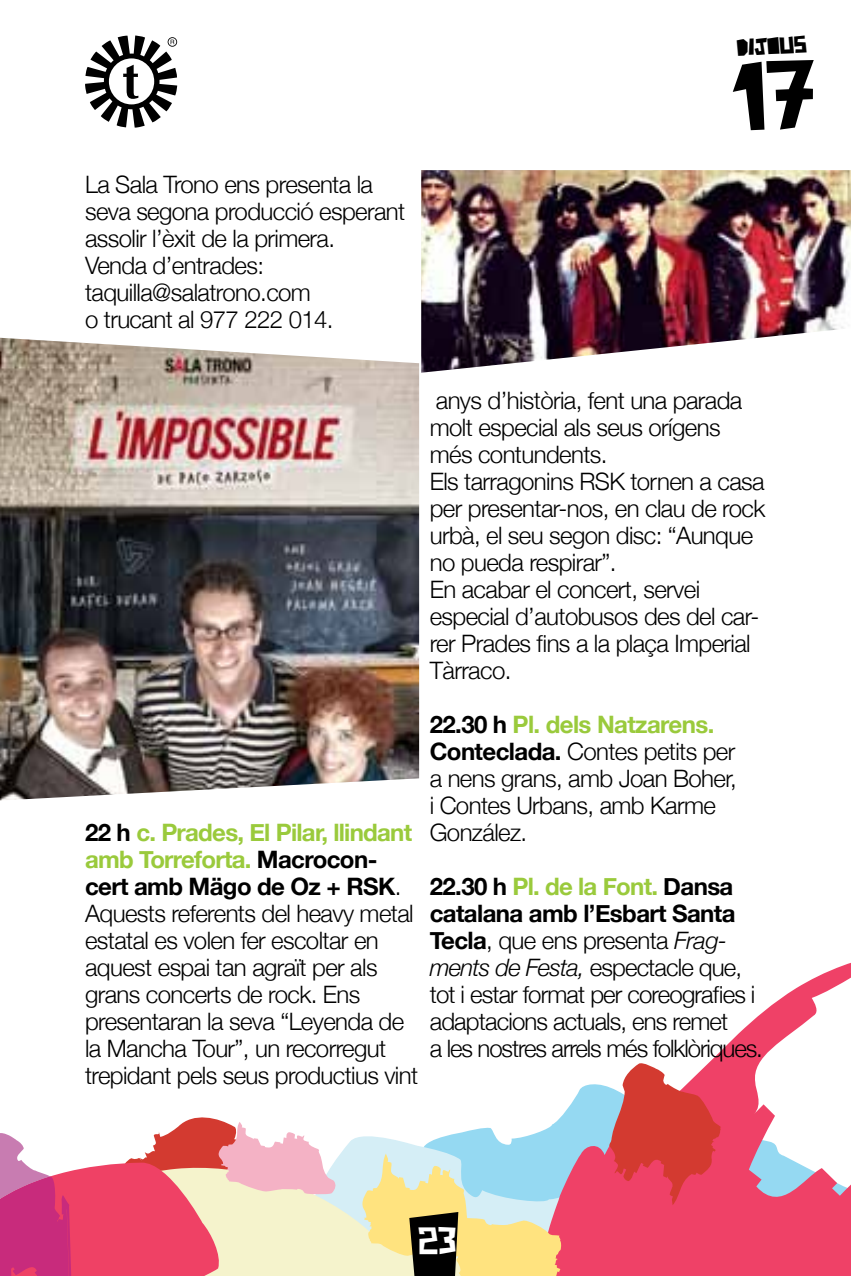
<style>
.page{position:relative;width:851px;height:1276px;background:#fff}
.page>*{position:absolute;margin:0;border:0;box-sizing:border-box;transform-origin:0 0}
.t1{font:500 36px "Caliquea";color:#fff}
.t2{font:300 24px/27px "Helvetica Neue";letter-spacing:-.025em;color:#000}
.t3{font:500 24px "Caliquea";color:#000}
.s1{font-weight:700}
.s2{font-weight:700;color:#9aca3c}
.s3{font-style:italic}
</style>
<div class="page">
<svg style="left:337px;top:1127px;width:200px;height:149px"></svg>
<svg style="left:537px;top:963px;width:313px;height:313px"></svg>
<svg style="left:0;top:1117px;width:337px;height:159px"></svg>
<svg style="left:567px;top:1061px;width:283px;height:215px"></svg>
<svg style="left:360px;top:1153px;width:201px;height:123px;background:#c6c9a3"></svg>
<img style="left:0;top:338px;width:419px;height:462px">
<svg style="left:85px;top:35px;width:92px;height:93px"></svg>
<img style="left:421px;top:170px;width:429px;height:203px">
<p class="t3" style="left:735px;top:34px;width:72px;rotate:-3deg">DIJOUS</p>
<p class="t2" style="left:85px;top:170px;width:322px">La Sala Trono ens presenta la seva segona producció esperant assolir l’èxit de la primera.<br>Venda d’entrades: taquilla@salatrono.com<br>o trucant al 977 222 014.</p>
<p class="t2" style="left:85px;top:818px;width:334px"><span class="s1">22 h</span> <span class="s2">c. Prades, El Pilar, llindant amb Torreforta.</span> <span class="s1">Macrocon&shy;cert amb Mägo de Oz + RSK</span>.<br>Aquests referents del heavy metal estatal es volen fer escoltar en aquest espai tan agraït per als grans concerts de rock. Ens presentaran la seva “Leyenda de la Mancha Tour”, un recorregut trepidant pels seus productius vint</p>
<p class="t2" style="left:429px;top:386px;width:337px">anys d’història, fent una parada molt especial als seus orígens més contundents.<br>Els tarragonins RSK tornen a casa per presentar-nos, en clau de rock urbà, el seu segon disc: “Aunque no pueda respirar”.<br>En acabar el concert, servei especial d’autobusos des del car&shy;rer Prades fins a la plaça Imperial<br>Tàrraco.</p>
<p class="t2" style="left:429px;top:710px;width:308px"><span class="s1">22.30 h</span> <span class="s2">Pl. dels Natzarens.<br></span><span class="s1">Conteclada.</span> Contes petits per a nens grans, amb Joan Boher, i Contes Urbans, amb Karme<br>González.</p>
<p class="t2" style="left:429px;top:872px;width:334px"><span class="s1">22.30 h</span> <span class="s2">Pl. de la Font.</span> <span class="s1">Dansa catalana amb l’Esbart Santa<br>Tecla</span>, que ens presenta <span class="s3">Frag&shy;ments de Festa,</span> espectacle que, tot i estar format per coreografies i adaptacions actuals, ens remet<br>a les nostres arrels més folklòriques.</p>
<h1 class="t1" style="left:419px;top:1221px;width:39px">23</h1>
</div>
